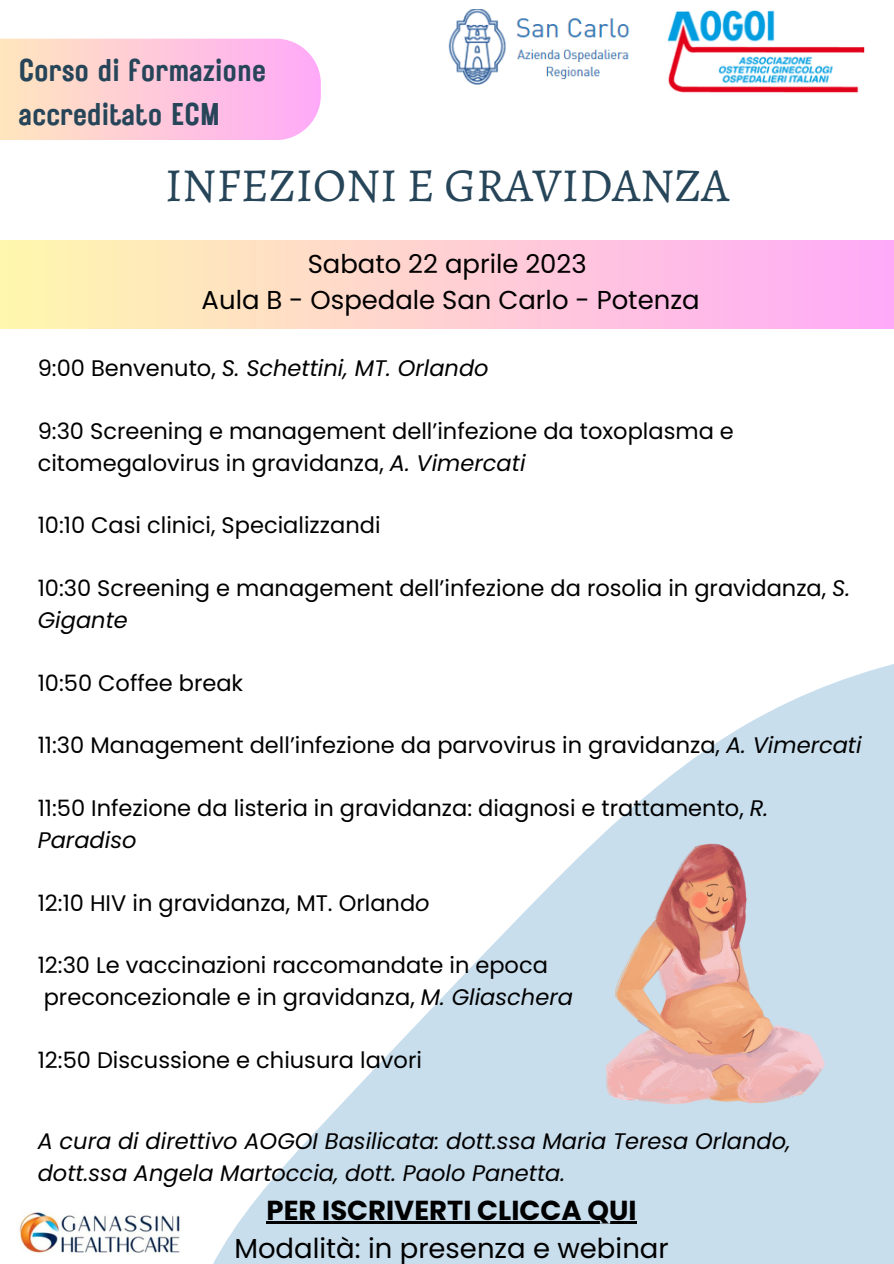
<style>
.page{position:relative;width:894px;height:1264px;background:#fff}
.page>*{position:absolute;margin:0;border:0;box-sizing:border-box;transform-origin:0 0}
.t1{font:47.55px "Alegreya";color:#264559}
.t2{font:31.35px/44px "Rustic Printed";color:#264559}
.t3{font:27.45px "Poppins";color:#000}
.t4{font:700 27.45px "Poppins";color:#000}
.t5{font:25.95px/36px "Poppins";color:#000;text-align:center}
.t6{font:22.5px/31.3px "Poppins";color:#000}
.t7{font:italic 22.5px/31.3px "Poppins";color:#000}
.s1{font-style:normal}
.s2{font-style:italic}
</style>
<div class="page">
<svg style="left:214px;top:664px;width:679px;height:599px;fill:#c8deed"></svg>
<svg style="left:0;top:39px;width:320px;height:100px;background:#ffcada"></svg>
<img style="left:667px;top:10px;width:198px;height:83px">
<img style="left:448px;top:9px;width:182px;height:76px">
<hr style="left:266px;top:1220px;width:370px;height:3px;background:#000">
<div style="left:0;top:240px;width:892px;height:88px;background:linear-gradient(to right,#fff7ad,#ffaaf8)"></div>
<img style="left:605px;top:843px;width:220px;height:261px">
<img style="left:19px;top:1212px;width:161px;height:41px">
<h2 class="t2" style="left:18px;top:48px;width:249px">Corso di formazione accreditato ECM</h2>
<h1 class="t1" style="left:165px;top:153px;width:565px">INFEZIONI E GRAVIDANZA</h1>
<p class="t5" style="left:201px;top:246px;width:499px">Sabato 22 aprile 2023<br>Aula B - Ospedale San Carlo - Potenza</p>
<p class="t7" style="left:38px;top:353px;width:452px"><span class="s1">9:00 Benvenuto,</span> S. Schettini, MT. Orlando</p>
<p class="t6" style="left:38px;top:415px;width:697px">9:30 Screening e management dell’infezione da toxoplasma e citomegalovirus in gravidanza, <span class="s2">A. Vimercati</span></p>
<p class="t6" style="left:38px;top:510px;width:344px">10:10 Casi clinici, Specializzandi</p>
<p class="t6" style="left:38px;top:572px;width:813px">10:30 Screening e management dell’infezione da rosolia in gravidanza, <span class="s2">S.<br>Gigante</span></p>
<p class="t6" style="left:38px;top:667px;width:207px">10:50 Coffee break</p>
<p class="t6" style="left:38px;top:730px;width:825px">11:30 Management dell’infezione da parvovirus in gravidanza, <span class="s2">A. Vimercati</span></p>
<p class="t6" style="left:38px;top:792px;width:731px">11:50 Infezione da listeria in gravidanza: diagnosi e trattamento, <span class="s2">R.<br>Paradiso</span></p>
<p class="t6" style="left:38px;top:887px;width:393px">12:10 HIV in gravidanza, MT. Orland<span class="s2">o</span></p>
<p class="t6" style="left:38px;top:949px;width:536px">12:30 Le vaccinazioni raccomandate in epoca preconcezionale e in gravidanza, <span class="s2">M. Gliaschera</span></p>
<p class="t6" style="left:38px;top:1044px;width:385px">12:50 Discussione e chiusura lavori</p>
<p class="t7" style="left:38px;top:1125px;width:754px">A cura di direttivo AOGOI Basilicata: dott.ssa Maria Teresa Orlando, dott.ssa Angela Martoccia, dott. Paolo Panetta.</p>
<p class="t4" style="left:266px;top:1190px;width:371px">PER ISCRIVERTI CLICCA QUI</p>
<p class="t3" style="left:234px;top:1229px;width:436px">Modalità: in presenza e webinar</p>
</div>
